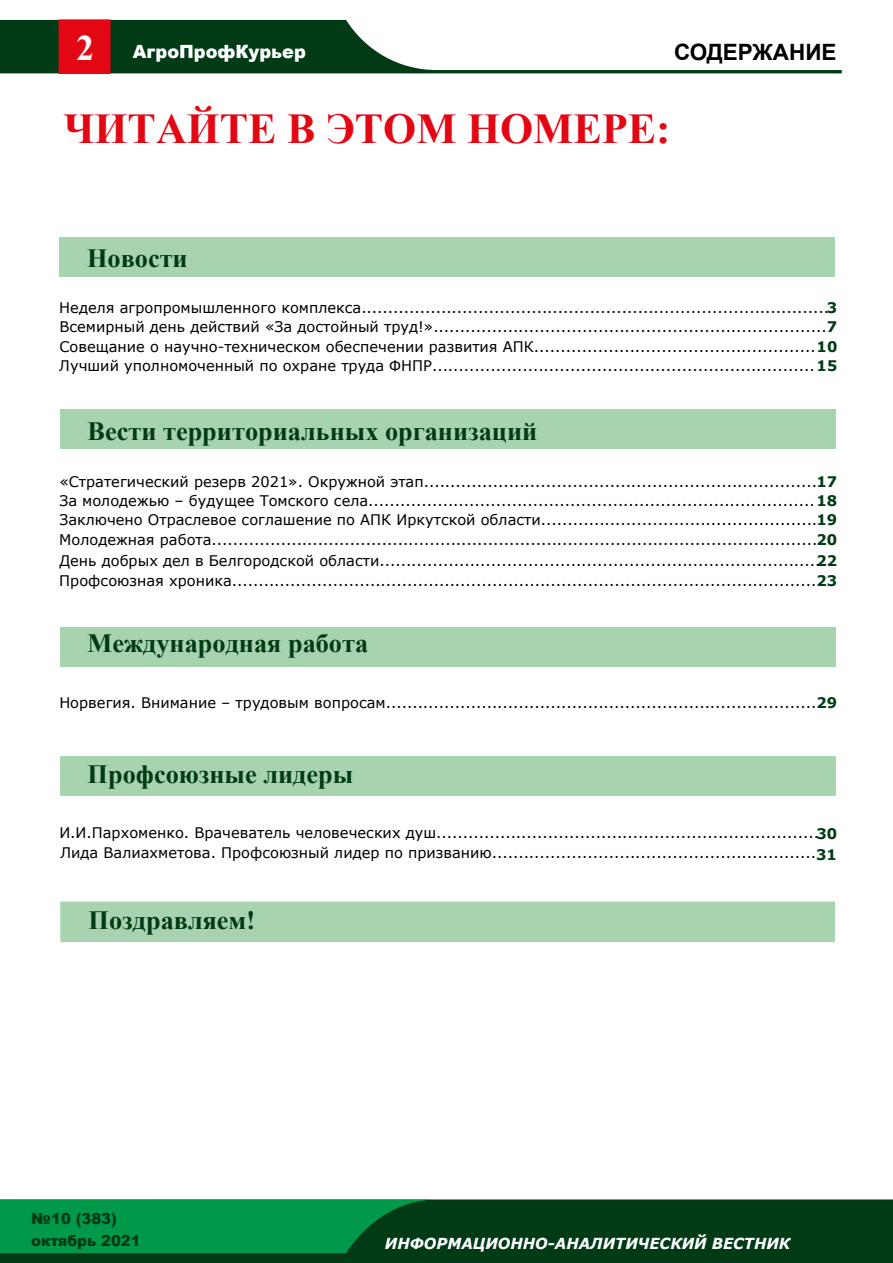
<style>
.page{position:relative;width:893px;height:1263px;background:#fff}
.page>*{position:absolute;margin:0;border:0;box-sizing:border-box;transform-origin:0 0}
.t1{font:700 42.45px "Times New Roman";color:#e30613}
.t2{font:700 36px "Times New Roman";color:#fff}
.t3{font:700 26.25px "Times New Roman";color:#003b15}
.t4{font:700 22.5px "Arial";color:#000}
.t5{font:900 18.15px "Arial";color:#fff}
.t6{font:italic 700 15.15px "Verdana";color:#fff}
.t7{font:900 15.15px/21.5px "Arial";color:#003b15}
.t8{font:14.55px "Verdana";color:#000}
.s1{font-weight:700;color:#003b15}
</style>
<div class="page">
<svg style="left:0;top:20px;width:842px;height:53px"></svg>
<div style="left:59px;top:20px;width:51px;height:53px;background:#e30613"></div>
<div style="left:59px;top:19px;width:51px;height:55px;border:1px solid #e30613"></div>
<div style="left:0;top:1199px;width:893px;height:64px;background:#003b15"></div>
<svg style="left:0;top:1199px;width:436px;height:54px;background:#018b42"></svg>
<div style="left:61px;top:902px;width:773px;height:39px;background:#a8d3af"></div>
<div style="left:60px;top:902px;width:775px;height:40px;border:1px solid #a8d3af"></div>
<div style="left:59px;top:237px;width:776px;height:40px;background:#a8d3af"></div>
<div style="left:60px;top:409px;width:775px;height:40px;background:#a8d3af"></div>
<div style="left:60px;top:627px;width:775px;height:40px;background:#a8d3af"></div>
<div style="left:60px;top:756px;width:775px;height:39px;background:#a8d3af"></div>
<h2 class="t2" style="left:76px;top:22px;width:19px">2</h2>
<h3 class="t4" style="left:674px;top:36px;width:164px">СОДЕРЖАНИЕ</h3>
<p class="t5" style="left:133px;top:38px;width:175px">АгроПрофКурьер</p>
<h1 class="t1" style="left:63px;top:98px;width:608px">ЧИТАЙТЕ В ЭТОМ НОМЕРЕ:</h1>
<h3 class="t3" style="left:87px;top:240px;width:102px">Новости</h3>
<p class="t8" style="left:59px;top:297px;width:779px">Неделя агропромышленного комплекса........................................................................................<span class="s1">3</span></p>
<p class="t8" style="left:59px;top:317px;width:779px">Всемирный день действий «За достойный труд!»..........................................................................<span class="s1">7</span></p>
<p class="t8" style="left:59px;top:337px;width:780px">Совещание о научно-техническом обеспечении развития АПК.....................................................<span class="s1">10</span></p>
<p class="t8" style="left:59px;top:356px;width:780px">Лучший уполномоченный по охране труда ФНПР........................................................................<span class="s1">15</span></p>
<h3 class="t3" style="left:88px;top:412px;width:451px">Вести территориальных организаций</h3>
<p class="t8" style="left:59px;top:471px;width:779px">«Стратегический резерв 2021». Окружной этап..........................................................................<span class="s1">17</span></p>
<p class="t8" style="left:59px;top:491px;width:779px">За молодежью – будущее Томского села....................................................................................<span class="s1">18</span></p>
<p class="t8" style="left:59px;top:509px;width:779px">Заключено Отраслевое соглашение по АПК Иркутской области....................................................<span class="s1">19</span></p>
<p class="t8" style="left:59px;top:550px;width:779px">День добрых дел в Белгородской области...................................................................................<span class="s1">22</span></p>
<p class="t8" style="left:59px;top:530px;width:779px">Молодежная работа..................................................................................................................<span class="s1">20</span></p>
<p class="t8" style="left:59px;top:571px;width:779px">Профсоюзная хроника..............................................................................................................<span class="s1">23</span></p>
<h3 class="t3" style="left:88px;top:624px;width:282px">Международная работа</h3>
<p class="t8" style="left:59px;top:692px;width:779px">Норвегия. Внимание – трудовым вопросам.................................................................................<span class="s1">29</span></p>
<h3 class="t3" style="left:88px;top:756px;width:267px">Профсоюзные лидеры</h3>
<p class="t8" style="left:59px;top:823px;width:779px">И.И.Пархоменко. Врачеватель человеческих душ........................................................................<span class="s1">30</span></p>
<p class="t8" style="left:61px;top:843px;width:778px">Лида Валиахметова. Профсоюзный лидер по призванию.............................................................<span class="s1">31</span></p>
<h3 class="t3" style="left:89px;top:901px;width:168px">Поздравляем!</h3>
<p class="t7" style="left:31px;top:1208px;width:111px">№10 (383) октябрь 2021</p>
<p class="t6" style="left:385px;top:1233px;width:407px">ИНФОРМАЦИОННО-АНАЛИТИЧЕСКИЙ ВЕСТНИК</p>
</div>
